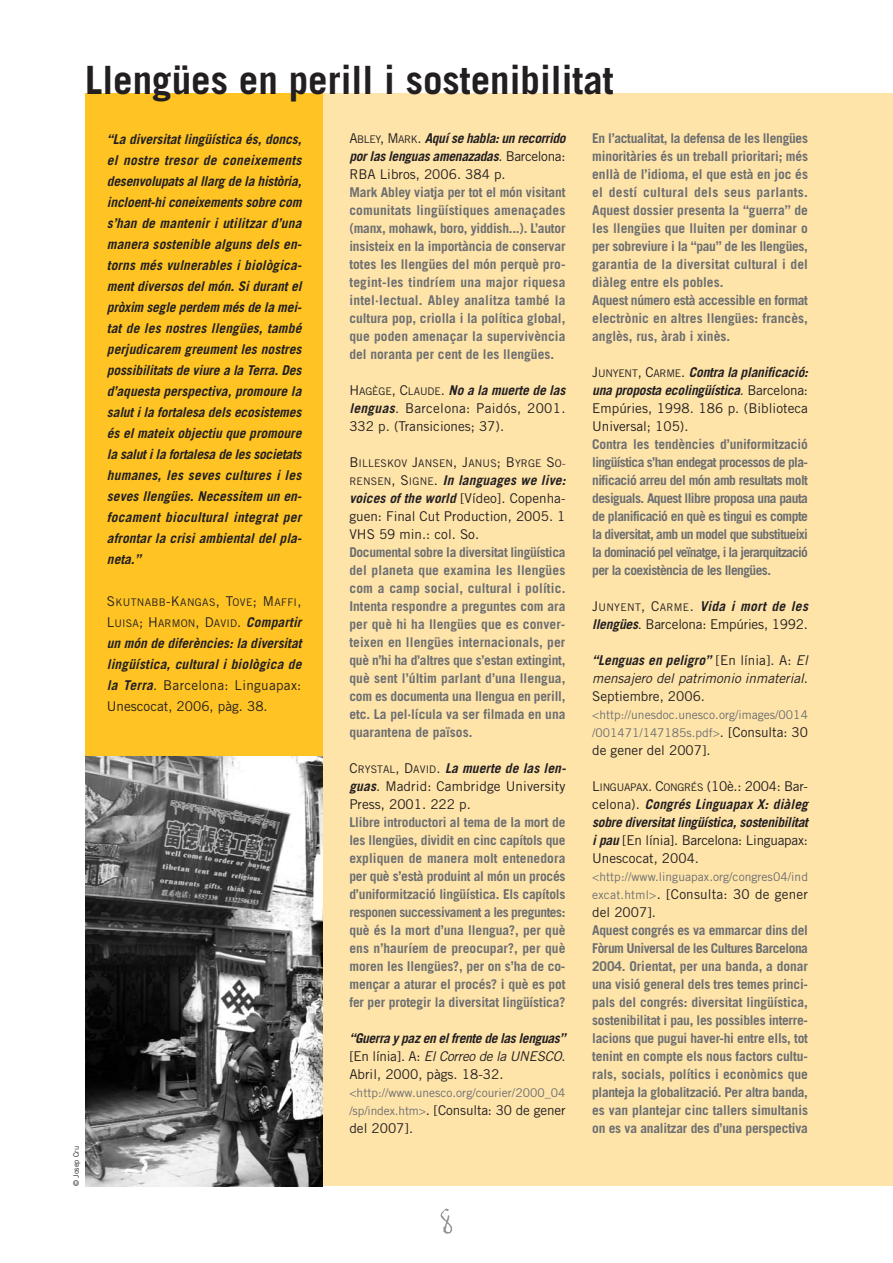
<style>
.page{position:relative;width:893px;height:1263px;background:#fff}
.page>*{position:absolute;margin:0;border:0;box-sizing:border-box;transform-origin:0 0}
.t1{font:57.3px "Rougfhouse";color:#939598}
.t2{font:700 39px "Trade Gothic";color:#231f20}
.t3{font:700 13.5px/18px "Trade Gothic";color:#6c6e70;text-align:justify}
.t4{font:italic 700 13.5px/21px "Trade Gothic";letter-spacing:-.005em;color:#231f20}
.t5{font:13.5px/18px "Trade Gothic";color:#231f20}
.t6{font:13.5px/18px "Trade Gothic";letter-spacing:.02em;color:#231f20}
.t7{font:italic 13.5px/18px "Trade Gothic";color:#231f20}
.t8{font:12px/18px "Trade Gothic";letter-spacing:.005em;color:#6c6e70}
.t9{font:10.5px/21px "Trade Gothic";letter-spacing:.015em;color:#231f20}
.t10{font:7.5px "Trade Gothic";color:#231f20}
.s1{font-size:13.5px}
.s2{font-weight:700;font-style:italic;font-size:13.5px}
.s3{font-weight:400;font-style:normal}
.s4{font-weight:400;font-style:normal;font-size:10.5px}
.s5{font-size:10.5px}
.s6{font-weight:700;font-style:italic}
.s7{font-style:italic}
.s8{font-size:12px;color:#6c6e70}
.s9{font-weight:700}
.s10{font-style:normal}
.s11{font-size:13.5px;color:#231f20}
</style>
<div class="page">
<div style="left:85px;top:94px;width:808px;height:1092px;background:#ffe4aa"></div>
<div style="left:85px;top:94px;width:238px;height:1092px;background:#ffc424"></div>
<img style="left:85px;top:756px;width:238px;height:430px">
<h2 class="t2" style="left:85px;top:65px;width:530px">Llengües en perill i sostenibilitat</h2>
<p class="t4" style="left:107px;top:130px;width:199px;text-align:justify">“La diversitat lingüística és, doncs, el nostre tresor de coneixements desenvolupats alllarg de la història, incloent-hiconeixements sobre com s’han de mantenir i utilitzar d’una manera sostenible alguns dels en&shy;torns més vulnerables i biològica&shy;ment diversos del món. Si durant el pròxim segle perdem més de la mei&shy;tat de les nostres llengües, també perjudicarem greument les nostres possibilitats de viure a la Terra.Des d’aquesta perspectiva, promoure la salutila fortalesa dels ecosistemes és el mateix objectiu que promoure la salutila fortalesa de les societats humanes, les seves cultures i les seves llengües. Necessitem un en&shy;focament biocultural integrat per afrontar la crisi ambiental del pla&shy;neta.”</p>
<p class="t9" style="left:107px;top:592px;width:199px"><span class="s1">S</span>KUTNABB<span class="s1">-K</span>ANGAS<span class="s1">, T</span>OVE<span class="s1">; M</span>AFFI<span class="s1">,<br>L</span>UISA<span class="s1">; H</span>ARMON<span class="s1">, D</span>AVID<span class="s1">.</span> <span class="s2">Compartir</span></p>
<p class="t4" style="left:107px;top:634px;width:199px">un món de diferències: la diversitat lingüística, cultural i biològica de la Terra<span class="s3">. Barcelona: Linguapax:<br>Unescocat, 2006, pàg. 38.</span></p>
<p class="t4" style="left:349px;top:131px;width:220px;line-height:18px"><span class="s3">A</span> <span class="s4">B L E Y</span><span class="s3">, M</span> <span class="s4">A R K</span> <span class="s3">.</span> Aquí se habla:un recorrido porlas lenguas amenazadas<span class="s3">. B a r c e l o n a :<br>RBA Libros, 2006. 384 p.</span></p>
<p class="t3" style="left:349px;top:185px;width:218px">Mark Abley viatja per tot el món visitant comunitats lingüístiques amenaçades (manx, mohawk, boro, yiddish...). L’autor insisteix en la importància de conservar totes les llengües del món perquè pro&shy;tegint-les tindríem una major riquesa intel·lectual. Abley analitza també la cultura pop, criolla i la política global, que poden amenaçar la supervivència del noranta per cent de les llengües.</p>
<p class="t6" style="left:349px;top:383px;width:220px">H<span class="s5">AGÈGE</span>, C<span class="s5">LAUDE</span>. <span class="s6">No a la muerte de las lenguas</span>. Barcelona: Paidós, 2001.<br>332 p. (Transiciones; 37).</p>
<p class="t9" style="left:349px;top:454px;width:218px"><span class="s1">B</span>ILLESKOV <span class="s1">J</span>ANSEN<span class="s1">, J</span>ANUS<span class="s1">; B</span>YRGE <span class="s1">S</span>O-</p>
<p class="t5" style="left:349px;top:473px;width:220px"><span class="s5">R E N S E N</span> , S <span class="s5">I G N E</span> . <span class="s6">In languages we live: voices of the world</span> [Vídeo]. Copenha&shy;guen: Final Cut Production, 2005. 1<br>VHS 59 min.: col. So.</p>
<p class="t3" style="left:349px;top:545px;width:218px">Documental sobre la diversitat lingüística del planeta que examina les llengües com a camp social, cultural i polític.<br>Intenta respondre a preguntes com ara per què hi ha llengües que es conver&shy;teixen en llengües internacionals, per què n’hi ha d’altres que s’estan extingint, què sent l’últim parlant d’una llengua, com es documenta una llengua en perill, etc. La pel·lícula va ser filmada en una quarantena de països.</p>
<p class="t5" style="left:349px;top:761px;width:220px">C<span class="s5">RYSTAL</span>, D<span class="s5">AVID</span>. <span class="s6">La muerte de las len&shy;guas</span>. Madrid: Cambridge University<br>Press, 2001. 222 p.</p>
<p class="t3" style="left:349px;top:815px;width:218px">Llibre introductori al tema de la mort de les llengües, dividit en cinc capítols que expliquen de manera molt entenedora per què s’està produint al món un procés d’uniformització lingüística. Els capítols responen successivament a les preguntes: què és la mort d’una llengua?, per què ens n’hauríem de preocupar?, per què moren les llengües?, per on s’ha de co&shy;mençar a aturar el procés? i què es pot fer per protegir la diversitat lingüística?</p>
<p class="t5" style="left:349px;top:1031px;width:220px"><span class="s6">“Guerra ypazen elfrente de laslenguas” </span>[ E n l í n i a ] . A : <span class="s7">ElCorreo de la UNESCO</span>.<br>Abril, 2000, pàgs. 18-32.</p>
<p class="t8" style="left:349px;top:1085px;width:218px">&lt;http://www.unesco.org/courier/2000_04</p>
<p class="t5" style="left:349px;top:1103px;width:218px"><span class="s8">/sp/index.htm&gt;</span>. [Consulta: 30 de gener del 2007].</p>
<p class="t3" style="left:592px;top:131px;width:217px;text-align:left">En l’actualitat, la defensa de les llengües minoritàries és un treball prioritari; més enllà de l’idioma, el que està en joc és el destí cultural dels seus parlants.<br>Aquest dossier presenta la “guerra” de les llengües que lluiten per dominar o per sobreviure i la “pau” de les llengües, garantia de la diversitat cultural i del diàleg entre els pobles.<br>Aquest número està accessible en format electrònic en altres llengües: francès, anglès, rus, àrab i xinès.</p>
<p class="t5" style="left:592px;top:365px;width:220px">J <span class="s5">U N Y E N T</span> , C <span class="s5">A R M E</span> . <span class="s6">Contra la planificació: una proposta ecolingüística</span>. B a r c e l o n a :<br>Empúries, 1998. 186 p. (Biblioteca Universal; 105).</p>
<p class="t3" style="left:592px;top:437px;width:217px">Contra les tendències d’uniformització lingüística s’han endegat processos de pla&shy;nificació arreu del món amb resultats molt desiguals. Aquest llibre proposa una pauta de planificació en què es tingui es compte la diversitat, amb un model que substitueixi la dominació pel veïnatge, i la jerarquització per la coexistència de les llengües.</p>
<p class="t5" style="left:592px;top:599px;width:220px">J<span class="s5">UNYENT</span>, C<span class="s5">ARME</span>. <span class="s6">Vida i mort de les llengües</span>. Barcelona: Empúries, 1992.</p>
<p class="t7" style="left:592px;top:653px;width:220px"><span class="s9">“Lenguas en peligro”</span> <span class="s10">[ E n l í n i a ] . A :</span> El mensajero del patrimonio inmaterial<span class="s10">.<br>Septiembre, 2006.</span></p>
<p class="t8" style="left:592px;top:707px;width:217px">&lt;http://unesdoc.unesco.org/images/0014 /001471/147185s.pdf&gt;<span class="s11">. [Consulta: 30</span></p>
<p class="t5" style="left:592px;top:743px;width:120px">de gener del 2007].</p>
<p class="t5" style="left:592px;top:779px;width:220px">L<span class="s5">INGUAPAX</span>. C<span class="s5">ONGRÉS</span> (10è.: 2004: Bar&shy;c e l o n a ) . <span class="s6">Congrés Linguapax X: diàleg sobre diversitatlingüística,sostenibilitat ipau</span> [En línia]. Barcelona: Linguapax:<br>Unescocat, 2004.</p>
<p class="t8" style="left:592px;top:869px;width:217px">&lt;http://www.linguapax.org/congres04/ind</p>
<p class="t5" style="left:592px;top:887px;width:217px"><span class="s8">excat.html&gt;</span>. [Consulta: 30 de gener del 2007].</p>
<p class="t3" style="left:592px;top:923px;width:217px">Aquest congrés es va emmarcar dins del Fòrum Universal de les Cultures Barcelona 2004. Orientat, per una banda, a donar una visió general dels tres temes princi&shy;pals del congrés: diversitat lingüística, sostenibilitat i pau, les possibles interre&shy;lacions que pugui haver-hi entre ells, tot tenint en compte els nous factors cultu&shy;rals, socials, polítics i econòmics que planteja la globalització. Per altra banda, es van plantejar cinc tallers simultanis on es va analitzar des d’una perspectiva</p>
<p class="t10" style="left:74px;top:1186px;width:42px;rotate:-90deg">© Josep Cru</p>
<h1 class="t1" style="left:438px;top:1179px;width:19px">8</h1>
</div>
